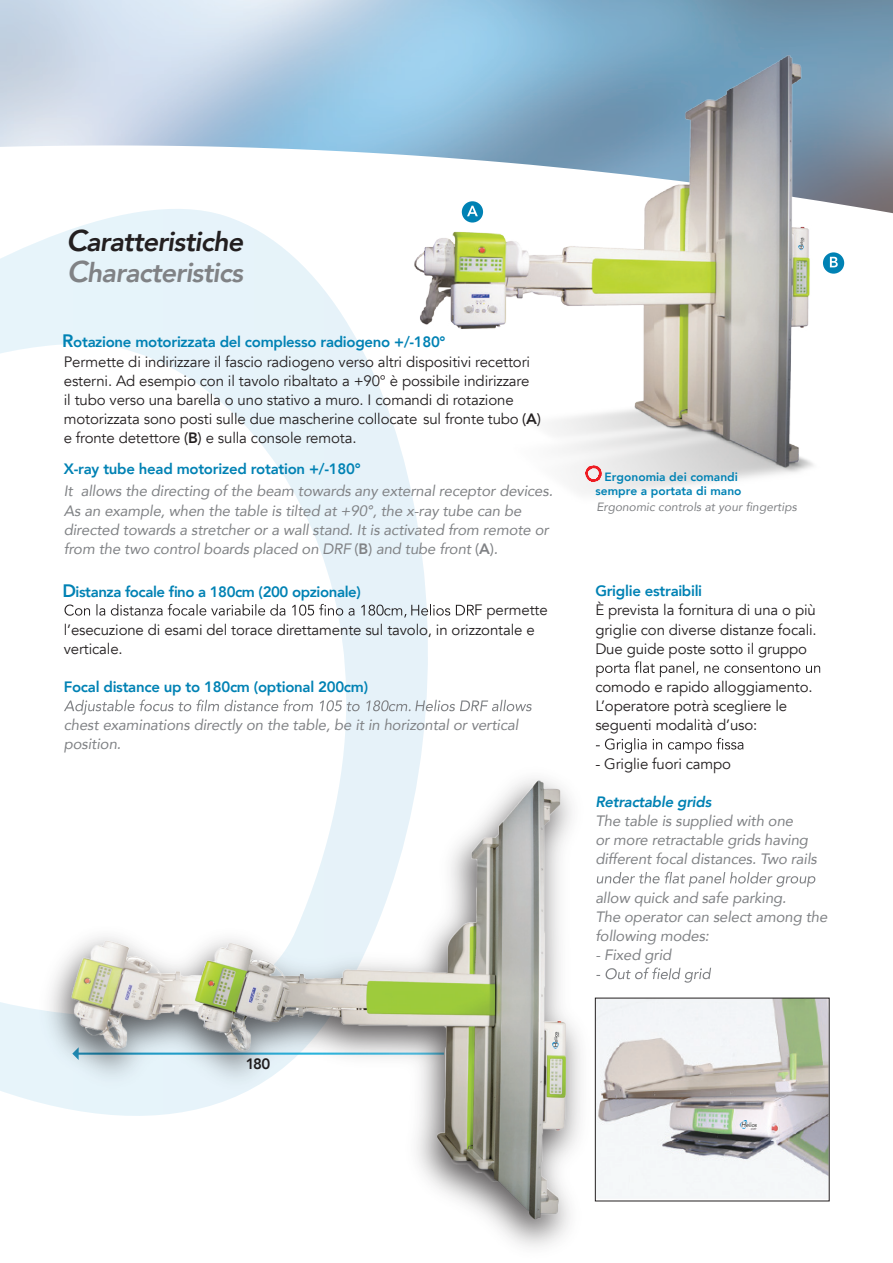
<style>
.page{position:relative;width:893px;height:1263px;background:#fff}
.page>*{position:absolute;margin:0;border:0;box-sizing:border-box;transform-origin:0 0}
.t1{font:italic 800 27px/31px "Avenir";letter-spacing:-.03em;color:#231f20}
.t2{font:15px/19.2px "Avenir";letter-spacing:-.01em;color:#231f20}
.t3{font:italic 15px/19.2px "Avenir";letter-spacing:-.01em;color:#808285}
.t4{font:800 15px "Avenir";letter-spacing:-.02em;color:#0082b4}
.t5{font:italic 800 15px "Avenir";letter-spacing:-.02em;color:#0082b4}
.t6{font:800 15px "Avenir";color:#231f20}
.t7{font:800 12px/14.4px "Avenir";color:#0082b4;text-align:center}
.t8{font:italic 12px "Avenir";color:#808285}
.t9{font:italic 6.15px "Avenir";color:#231f20;scale:.87 1}
.s1{font-size:30px}
.s2{font-size:30px;color:#808285}
.s3{color:#808285}
.s4{font-weight:800;font-size:18px;color:#0082b4}
.s5{font-weight:800;color:#0082b4}
.s6{font-weight:500}
.s7{font-weight:800}
.s8{font-weight:500;font-style:normal}
.s9{font-weight:800;font-style:normal}
.s10{font-size:18px}
.s11{font-size:7.35px}
</style>
<div class="page">
<svg style="left:0;top:264px;width:428px;height:836px"></svg>
<img style="left:0;top:1px;width:893px;height:263px">
<img style="left:600px;top:997px;width:229px;height:201px">
<svg style="left:596px;top:661px;width:224px;height:16px"></svg>
<svg style="left:596px;top:738px;width:147px;height:16px"></svg>
<svg style="left:600px;top:872px;width:215px;height:15px"></svg>
<svg style="left:600px;top:967px;width:111px;height:16px"></svg>
<svg style="left:65px;top:604px;width:409px;height:13px"></svg>
<svg style="left:64px;top:700px;width:468px;height:15px"></svg>
<img style="left:405px;top:38px;width:488px;height:474px">
<img style="left:29px;top:755px;width:571px;height:492px">
<img style="left:71px;top:780px;width:499px;height:439px">
<img style="left:0;top:356px;width:49px;height:617px">
<svg style="left:740px;top:1120px;width:18px;height:11px"></svg>
<svg style="left:584px;top:465px;width:18px;height:18px"></svg>
<h1 class="t1" style="left:66px;top:227px;width:178px"><span class="s1">C</span>aratteristiche<br><span class="s2">C</span><span class="s3">haracteristics</span></h1>
<p class="t2" style="left:62px;top:333px;width:480px"><span class="s4">R</span><span class="s5">otazione motorizzata del complesso radiogeno +/-180°<br></span>Permette di indirizzare il fascio radiogeno verso altri dispositivi recettori esterni. Ad esempio con il tavolo ribaltato a +90° è possibile indirizzare<br>il tubo verso una barella o uno stativo a muro. I comandi di rotazione motorizzata sono posti sulle due mascherine collocate sul fronte tubo <span class="s6">(</span><span class="s7">A</span><span class="s6">) </span>e fronte detettore <span class="s6">(</span><span class="s7">B</span><span class="s6">)</span> e sulla console remota.</p>
<p class="t3" style="left:64px;top:481px;width:491px">It allows the directing of the beam towards any external receptor devices.<br>As an example, when the table is tilted at +90°, the x-ray tube can be directed towards a stretcher or a wall stand. It is activated from remote or from the two control boards placed on DRF <span class="s8">(</span><span class="s9">B</span><span class="s8">)</span> and tube front <span class="s8">(</span><span class="s9">A</span><span class="s8">)</span>.</p>
<p class="t4" style="left:64px;top:457px;width:298px">X-ray tube head motorized rotation +/-180°</p>
<p class="t4" style="left:62px;top:580px;width:300px"><span class="s10">D</span>istanza focale fino a 180cm (200 opzionale)</p>
<p class="t2" style="left:64px;top:601px;width:485px;text-indent:410px">F permette l’esecuzione di esami del torace direttamente sul tavolo, in orizzontale e verticale.</p>
<p class="t4" style="left:64px;top:675px;width:306px">Focal distance up to 180cm (optional 200cm)</p>
<p class="t3" style="left:64px;top:715px;width:456px">chest examinations directly on the table, be it in horizontal or vertical position.</p>
<p class="t6" style="left:246px;top:1052px;width:26px">180</p>
<p class="t7" style="left:596px;top:469px;width:147px">Ergonomia dei comandi sempre a portata di mano</p>
<p class="t8" style="left:596px;top:500px;width:202px">Ergonomic controls at your fingertips</p>
<p class="t4" style="left:595px;top:579px;width:108px">Griglie estraibili</p>
<p class="t2" style="left:595px;top:601px;width:223px;text-align:justify">È prevista la fornitura di una o più griglie con diverse distanze focali.<br>Due guide poste sotto il gruppo</p>
<p class="t2" style="left:595px;top:677px;width:219px">comodo e rapido alloggiamento.<br>L’operatore potrà scegliere le seguenti modalità d’uso:</p>
<p class="t2" style="left:595px;top:754px;width:137px">- Griglie fuori campo</p>
<p class="t5" style="left:595px;top:793px;width:118px">Retractable grids</p>
<p class="t3" style="left:595px;top:811px;width:223px">The table is supplied with one<br>or more retractable grids having different focal distances. Two rails</p>
<p class="t3" style="left:595px;top:887px;width:234px">allow quick and safe parking.<br>The operator can select among the following modes:</p>
<p class="t3" style="left:595px;top:945px;width:77px">- Fixed grid</p>
<p class="t9" style="left:741px;top:1120px;width:20px;rotate:1deg"><span class="s11">H</span>elios<sub>DRF</sub></p>
</div>
